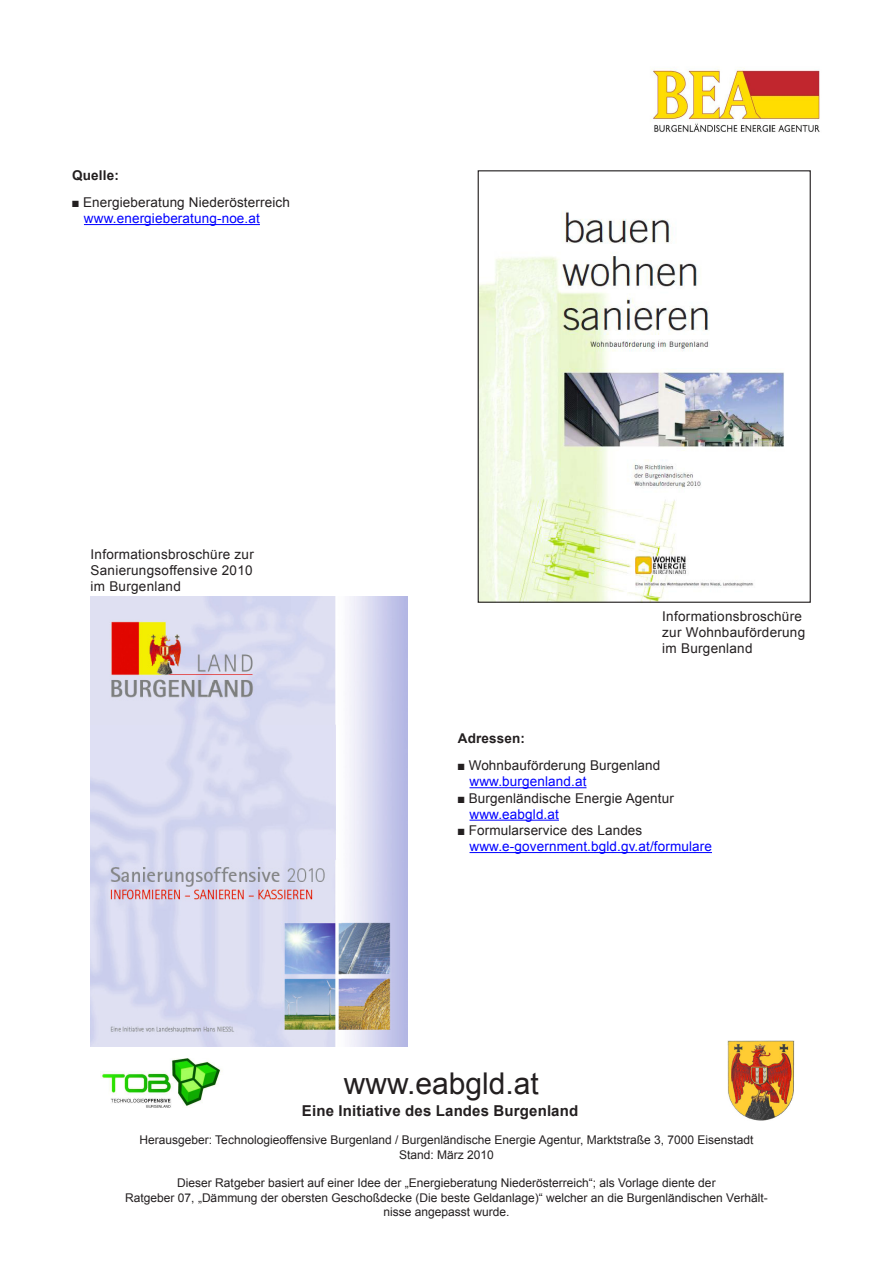
<style>
.page{position:relative;width:893px;height:1263px;background:#fff}
.page>*{position:absolute;margin:0;border:0;box-sizing:border-box;transform-origin:0 0}
.t1{font:30px "Arial";color:#231f20}
.Unteraufzählung_Aria{font:700 15px "Arial";letter-spacing:.01em;color:#231f20}
.Aufzählung_Arial_10{font:13.5px "Arial";letter-spacing:.01em;color:#231f20}
.Überschrift{font:13.5px/16.2px "Arial";letter-spacing:.02em;color:#231f20}
.Aufzählung_Arial_10-2{font:13.5px "Arial";letter-spacing:.01em;color:#00f}
.Aufzählung_Arial_10-3{font:700 13.5px "Arial";letter-spacing:.01em;color:#231f20}
.t2{font:12px/14.4px "Arial";color:#231f20;text-align:center}
</style>
<div class="page">
<img style="left:727px;top:1040px;width:67px;height:81px">
<img style="left:650px;top:68px;width:170px;height:64px">
<img style="left:100px;top:1058px;width:121px;height:50px">
<img style="left:480px;top:211px;width:304px;height:390px">
<div style="left:478px;top:170px;width:333px;height:433px;border:1px solid #231f20"></div>
<img style="left:90px;top:597px;width:317px;height:450px">
<hr style="left:84px;top:224px;width:176px;height:1px;background:#00f">
<hr style="left:469px;top:787px;width:117px;height:1px;background:#00f">
<hr style="left:469px;top:820px;width:90px;height:1px;background:#00f">
<hr style="left:469px;top:852px;width:243px;height:1px;background:#00f">
<p class="Aufzählung_Arial_10-3" style="left:72px;top:166px;width:48px">Quelle:</p>
<p class="Aufzählung_Arial_10" style="left:72px;top:193px;width:219px">■ Energieberatung Niederösterreich</p>
<p class="Aufzählung_Arial_10-2" style="left:84px;top:210px;width:177px">www.energieberatung-noe.at</p>
<p class="Überschrift" style="left:91px;top:546px;width:165px;text-align:justify">Informationsbroschüre zur Sanierungsoffensive 2010 im Burgenland</p>
<p class="Überschrift" style="left:662px;top:608px;width:144px">Informationsbroschüre zur Wohnbauförderung im Burgenland</p>
<p class="Aufzählung_Arial_10-3" style="left:458px;top:729px;width:69px">Adressen:</p>
<p class="Aufzählung_Arial_10" style="left:458px;top:756px;width:204px">■ Wohnbauförderung Burgenland</p>
<p class="Aufzählung_Arial_10-2" style="left:469px;top:773px;width:118px">www.burgenland.at</p>
<p class="Aufzählung_Arial_10" style="left:458px;top:789px;width:217px">■ Burgenländische Energie Agentur</p>
<p class="Aufzählung_Arial_10-2" style="left:469px;top:805px;width:91px">www.eabgld.at</p>
<p class="Aufzählung_Arial_10" style="left:458px;top:821px;width:186px">■ Formularservice des Landes</p>
<p class="Aufzählung_Arial_10-2" style="left:469px;top:837px;width:244px">www.e-government.bgld.gv.at/formulare</p>
<p class="t1" style="left:344px;top:1063px;width:197px">www.eabgld.at</p>
<p class="Unteraufzählung_Aria" style="left:302px;top:1101px;width:278px">Eine Initiative des Landes Burgenland</p>
<p class="t2" style="left:139px;top:1133px;width:615px">Herausgeber: Technologieoffensive Burgenland / Burgenländische Energie Agentur, Marktstraße 3, 7000 Eisenstadt</p>
<p class="t2" style="left:399px;top:1147px;width:96px">Stand: März 2010</p>
<p class="t2" style="left:177px;top:1176px;width:540px">Dieser Ratgeber basiert auf einer Idee der „Energieberatung Niederösterreich“; als Vorlage diente der</p>
<p class="t2" style="left:125px;top:1190px;width:644px">Ratgeber 07, „Dämmung der obersten Geschoßdecke (Die beste Geldanlage)“ welcher an die Burgenländischen Verhält&shy;nisse angepasst wurde.</p>
</div>
